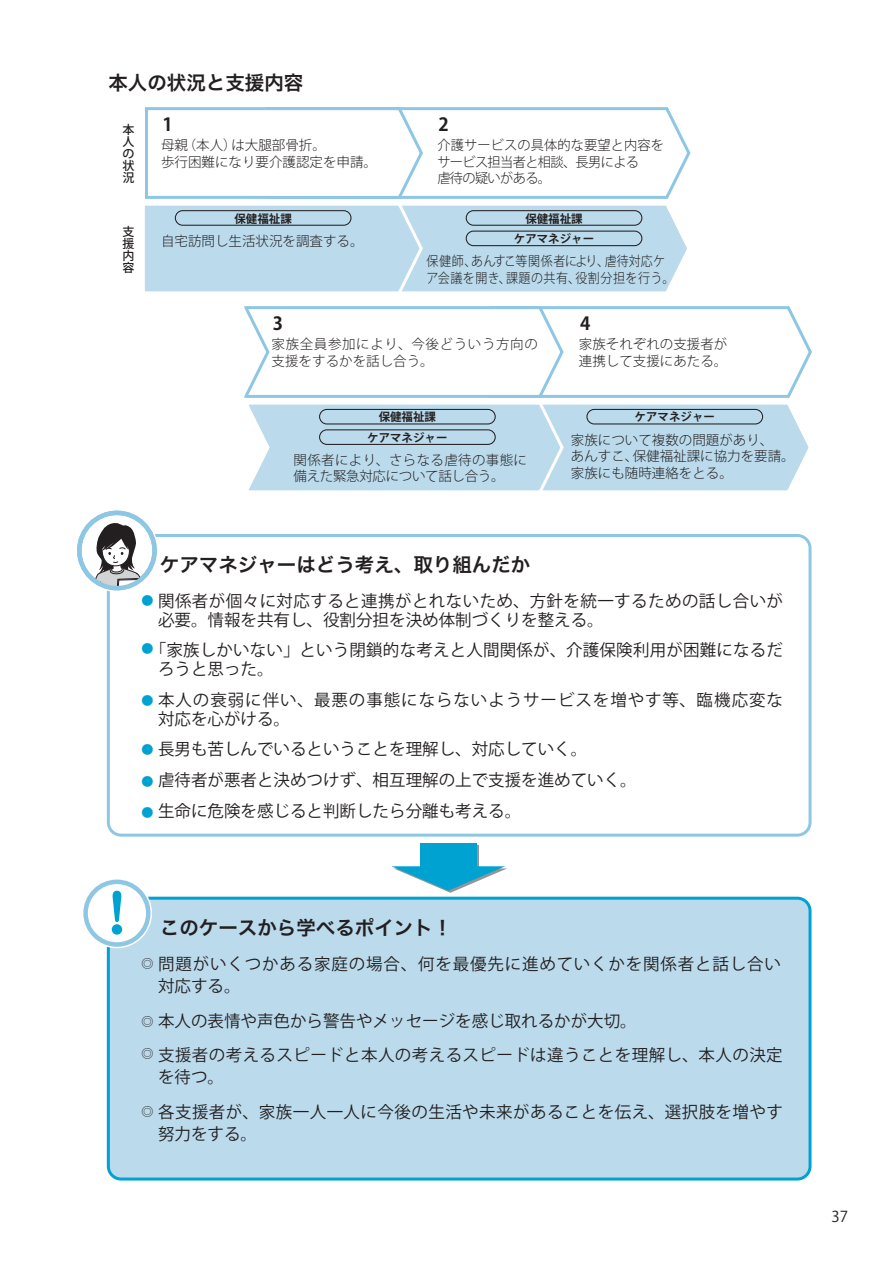
<style>
.page{position:relative;width:893px;height:1263px;background:#fff}
.page>*{position:absolute;margin:0;border:0;box-sizing:border-box;transform-origin:0 0}
.t1{font:54px "Jun 501 Bold 90 pv RKSJ H";color:#00a2d2}
.t2{font:19.5px "Hira Kaku Pro W6 90 pv RKSJ H";color:#231f20}
.t3{font:18px "Koz Go Pro Bold 90 pv RKSJ H";color:#231f20}
.t4{font:16.5px/34.5px "Koz Go Pro Regular 90 pv RKSJ H";letter-spacing:.01em;color:#231f20}
.t5{font:16.5px/18.8px "Koz Go Pro Regular 90 pv RKSJ H";letter-spacing:.055em;color:#231f20}
.t6{font:16.5px/22.5px "Koz Go Pro Regular 90 pv RKSJ H";letter-spacing:.05em;color:#231f20}
.t7{font:15px "Koz Go Pro Regular 90 pv RKSJ H";color:#231f20}
.t8{font:13.5px/16.5px "Koz Go Pro Light 90 pv RKSJ H";color:#231f20}
.t9{font:13.5px/16.5px "Koz Go Pro Light 90 pv RKSJ H";letter-spacing:.045em;color:#231f20;scale:.89 1}
.t10{font:13.5px/16.5px "Koz Go Pro Light 90 pv RKSJ H";letter-spacing:-.05em;color:#231f20}
.t11{font:13.5px/16.5px "Koz Go Pro Light 90 pv RKSJ H";letter-spacing:.045em;color:#231f20}
.t12{font:12px/12px "Koz Go Pro Medium 90 pv RKSJ H";color:#231f20;text-align:justify}
.t13{font:12px "Koz Go Pro Regular 90 pv RKSJ H";color:#00a2d2}
.t14{font:12px "Koz Go Pro Regular 90 pv RKSJ H";color:#231f20}
.t15{font:11.55px "Koz Go Pro Bold 90 pv RKSJ H";color:#231f20}
</style>
<div class="page">
<div style="left:108px;top:898px;width:702px;height:281px;background:#bbdbed;border-radius:13px"></div>
<div style="left:107px;top:897px;width:704px;height:284px;border:3px solid #00a2d2;border-radius:13px"></div>
<div style="left:107px;top:534px;width:704px;height:303px;border:3px solid #8dc7e4;border-radius:13px"></div>
<div style="left:82px;top:878px;width:70px;height:70px;border:8px solid #fff;border-radius:50%"></div>
<div style="left:86px;top:882px;width:62px;height:63px;background:#fff;border-radius:50%"></div>
<div style="left:83px;top:880px;width:68px;height:67px;border:4px solid #8dc7e4;border-radius:50%"></div>
<div style="left:76px;top:509px;width:82px;height:83px;border:8px solid #fff;border-radius:50%"></div>
<svg style="left:79px;top:513px;width:76px;height:75px"></svg>
<div style="left:422px;top:845px;width:56px;height:30px;background:#00a2d2"></div>
<div style="left:420px;top:843px;width:56px;height:30px;background:#00a2d2"></div>
<svg style="left:391px;top:866px;width:116px;height:27px"></svg>
<svg style="left:92px;top:521px;width:58px;height:68px"></svg>
<div style="left:77px;top:511px;width:80px;height:79px;border:4px solid #8dc7e4;border-radius:50%"></div>
<svg style="left:144px;top:107px;width:547px;height:185px"></svg>
<div style="left:175px;top:210px;width:176px;height:16px;border:1px solid #231f20;border-radius:7px"></div>
<svg style="left:244px;top:306px;width:568px;height:185px"></svg>
<div style="left:319px;top:429px;width:177px;height:16px;border:1px solid #231f20;border-radius:7px"></div>
<div style="left:319px;top:409px;width:177px;height:16px;border:1px solid #231f20;border-radius:7px"></div>
<p class="t2" style="left:108px;top:76px;width:197px">本人の状況と支援内容</p>
<p class="t12" style="left:122px;top:126px;width:13px">本人の状況</p>
<p class="t12" style="left:122px;top:227px;width:13px">支援内容</p>
<p class="t3" style="left:162px;top:117px;width:12px">1</p>
<p class="t8" style="left:161px;top:139px;width:217px">母親（本人）は大腿部骨折。<br>歩行困難になり要介護認定を申請。</p>
<p class="t15" style="left:234px;top:214px;width:59px">保健福祉課</p>
<p class="t8" style="left:161px;top:234px;width:204px">自宅訪問し生活状況を調査する。</p>
<p class="t3" style="left:273px;top:316px;width:12px">3</p>
<p class="t3" style="left:439px;top:117px;width:12px">2</p>
<p class="t10" style="left:437px;top:139px;width:228px">介護サービスの具体的な要望と内容をサービス担当者と相談、長男による<br>虐待の疑いがある。</p>
<p class="t15" style="left:525px;top:214px;width:59px">保健福祉課</p>
<p class="t15" style="left:514px;top:234px;width:82px">ケアマネジャー</p>
<p class="t9" style="left:426px;top:255px;width:280px">保健師、あんすこ等関係者により、虐待対応ケア会議を開き、課題の共有、役割分担を行う。</p>
<p class="t3" style="left:580px;top:316px;width:12px">4</p>
<p class="t11" style="left:272px;top:338px;width:268px">家族全員参加により、今後どういう方向の支援をするかを話し合う。</p>
<p class="t8" style="left:579px;top:338px;width:150px">家族それぞれの支援者が連携して支援にあたる。</p>
<p class="t15" style="left:379px;top:413px;width:59px">保健福祉課</p>
<p class="t15" style="left:634px;top:413px;width:82px">ケアマネジャー</p>
<p class="t15" style="left:367px;top:433px;width:82px">ケアマネジャー</p>
<p class="t8" style="left:294px;top:453px;width:235px">関係者により、さらなる虐待の事態に備えた緊急対応について話し合う。</p>
<p class="t8" style="left:571px;top:433px;width:225px">家族について複数の問題があり、<br>あんすこ、保健福祉課に協力を要請。家族にも随時連絡をとる。</p>
<p class="t2" style="left:160px;top:557px;width:372px">ケアマネジャーはどう考え、取り組んだか</p>
<p class="t4" style="left:158px;top:593px;width:626px;line-height:18.8px">関係者が個々に対応すると連携がとれないため、方針を統一するための話し合いが必要。情報を共有し、役割分担を決め体制づくりを整える。</p>
<p class="t4" style="left:158px;top:643px;width:626px;line-height:18.8px;text-indent:-8px">「家族しかいない」という閉鎖的な考えと人間関係が、介護保険利用が困難になるだろうと思った。</p>
<p class="t5" style="left:158px;top:692px;width:626px">本人の衰弱に伴い、最悪の事態にならないようサービスを増やす等、臨機応変な対応を心がける。</p>
<p class="t4" style="left:158px;top:736px;width:480px;line-height:30.8px">長男も苦しんでいるということを理解し、対応していく。<br>虐待者が悪者と決めつけず、相互理解の上で支援を進めていく。生命に危険を感じると判断したら分離も考える。</p>
<p class="t13" style="left:141px;top:596px;width:13px">●</p>
<p class="t13" style="left:141px;top:644px;width:13px">●</p>
<p class="t13" style="left:141px;top:696px;width:13px">●</p>
<p class="t13" style="left:141px;top:745px;width:13px">●</p>
<p class="t13" style="left:141px;top:777px;width:13px">●</p>
<p class="t13" style="left:141px;top:807px;width:13px">●</p>
<h1 class="t1" style="left:108px;top:893px;width:19px">!</h1>
<p class="t2" style="left:160px;top:920px;width:294px">このケースから学べるポイント！</p>
<p class="t6" style="left:158px;top:954px;width:624px">問題がいくつかある家庭の場合、何を最優先に進めていくかを関係者と話し合い対応する。</p>
<p class="t4" style="left:158px;top:1005px;width:626px">本人の表情や声色から警告やメッセージを感じ取れるかが大切。<br>支援者の考えるスピードと本人の考えるスピードは違うことを理解し、本人の決定</p>
<p class="t4" style="left:158px;top:1062px;width:626px">を待つ。<br>各支援者が、家族一人一人に今後の生活や未来があることを伝え、選択肢を増やす</p>
<p class="t4" style="left:158px;top:1119px;width:100px">努力をする。</p>
<p class="t14" style="left:141px;top:959px;width:13px">◎</p>
<p class="t14" style="left:141px;top:1017px;width:13px">◎</p>
<p class="t14" style="left:141px;top:1049px;width:13px">◎</p>
<p class="t14" style="left:141px;top:1107px;width:13px">◎</p>
<p class="t7" style="left:831px;top:1210px;width:18px">37</p>
</div>
